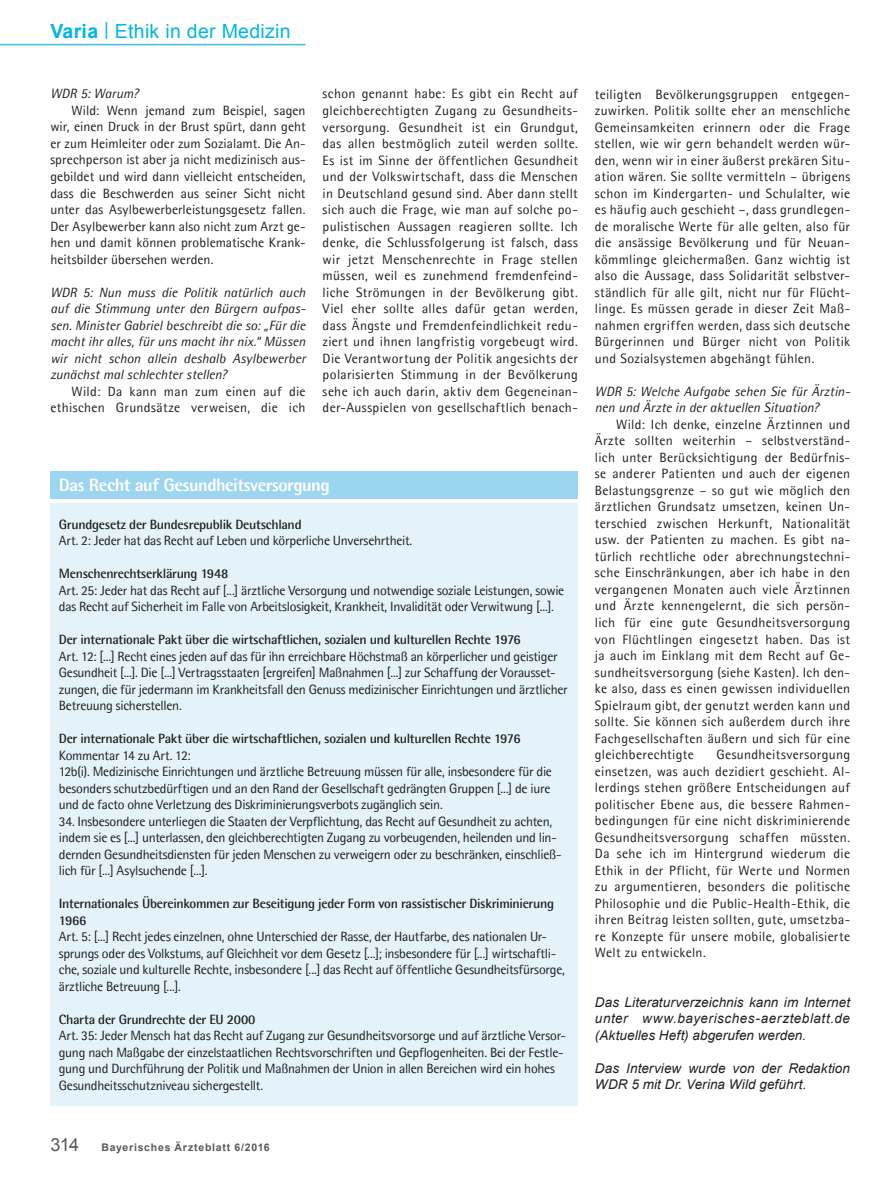
<style>
.page{position:relative;width:892px;height:1189px;background:#fff}
.page>*{position:absolute;margin:0;border:0;box-sizing:border-box;transform-origin:0 0}
.t1{font:19.5px "Arial";letter-spacing:.015em;color:#00b6e4}
.t2{font:800 18px "Agfa Rotis Semisans";letter-spacing:-.03em;color:#fff}
.t3{font:13.5px/16.5px "Agfa Rotis Semisans";letter-spacing:-.02em;color:#231f20}
.t4{font:700 13.5px/16.5px "Agfa Rotis Semisans";letter-spacing:-.025em;color:#231f20}
.t5{font:italic 13.5px/16.5px "Agfa Rotis Semisans";color:#231f20}
.t6{font:italic 13.5px/16.5px "Arial";letter-spacing:.01em;color:#231f20;text-align:justify}
.t7{font:13.5px/16.5px "Agfa Rotis Semisans";letter-spacing:.02em;color:#231f20;text-align:right}
.t8{font:700 10.5px "Arial";letter-spacing:.07em;color:#58595b}
.s1{font-weight:700}
.s2{font-weight:400;font-size:18px}
</style>
<div class="page">
<hr style="left:0;top:44px;width:305px;height:1px;background:#3ebde7">
<div style="left:50px;top:471px;width:528px;height:27px;background:#9bd5ef"></div>
<div style="left:50px;top:503px;width:528px;height:602px;background:#e4f3fa"></div>
<h1 class="t1" style="left:50px;top:20px;width:242px"><span class="s1">Varia</span> <sup>|</sup> Ethik in der Medizin</h1>
<p class="t5" style="left:50px;top:85px;width:90px">WDR 5: Warum?</p>
<p class="t3" style="left:50px;top:102px;width:257px;text-align:justify;text-indent:21px">Wild: Wenn jemand zum Beispiel, sagen wir, einen Druck in der Brust spürt, dann geht er zum Heimleiter oder zum Sozialamt. Die An&shy;sprechperson ist aber ja nicht medizinisch aus&shy;gebildet und wird dann vielleicht entscheiden, dass die Beschwerden aus seiner Sicht nicht unter das Asylbewerberleistungsgesetz fallen.<br>Der Asylbewerber kann also nicht zum Arzt ge&shy;hen und damit können problematische Krank&shy;heitsbilder übersehen werden.</p>
<p class="t5" style="left:50px;top:283px;width:257px;text-align:justify">WDR 5: Nun muss die Politik natürlich auch auf die Stimmung unter den Bürgern aufpas&shy;sen. Minister Gabriel beschreibt die so: „Für die macht ihr alles, für uns macht ihr nix.“ Müssen wir nicht schon allein deshalb Asylbewerber zunächst mal schlechter stellen?</p>
<p class="t7" style="left:50px;top:382px;width:257px">Wild: Da kann man zum einen auf die ethischen Grundsätze verweisen, die ich</p>
<p class="t3" style="left:322px;top:85px;width:257px;text-align:justify">schon genannt habe: Es gibt ein Recht auf gleichberechtigten Zugang zu Gesundheits&shy;versorgung. Gesundheit ist ein Grundgut, das allen bestmöglich zuteil werden sollte.<br>Es ist im Sinne der öffentlichen Gesundheit und der Volkswirtschaft, dass die Menschen in Deutschland gesund sind. Aber dann stellt sich auch die Frage, wie man auf solche po&shy;pulistischen Aussagen reagieren sollte. Ich denke, die Schlussfolgerung ist falsch, dass wir jetzt Menschenrechte in Frage stellen müssen, weil es zunehmend fremdenfeind&shy;liche Strömungen in der Bevölkerung gibt.<br>Viel eher sollte alles dafür getan werden, dass Ängste und Fremdenfeindlichkeit redu&shy;ziert und ihnen langfristig vorgebeugt wird.<br>Die Verantwortung der Politik angesichts der polarisierten Stimmung in der Bevölkerung sehe ich auch darin, aktiv dem Gegeneinan&shy;der-Ausspielen von gesellschaftlich benach-</p>
<h2 class="t2" style="left:59px;top:473px;width:272px">Das Recht auf Gesundheitsversorgung</h2>
<p class="t4" style="left:59px;top:515px;width:244px">Grundgesetz der Bundesrepublik Deutschland</p>
<p class="t3" style="left:59px;top:532px;width:355px">Art. 2: Jeder hat das Recht auf Leben und körperliche Unversehrtheit.</p>
<p class="t4" style="left:59px;top:565px;width:171px">Menschenrechtserklärung 1948</p>
<p class="t3" style="left:59px;top:581px;width:507px">Art. 25: Jeder hat das Recht auf [...] ärztliche Versorgung und notwendige soziale Leistungen, sowie das Recht auf Sicherheit im Falle von Arbeitslosigkeit, Krankheit, Invalidität oder Verwitwung [...].</p>
<p class="t4" style="left:59px;top:631px;width:463px">Der internationale Pakt über die wirtschaftlichen, sozialen und kulturellen Rechte 1976</p>
<p class="t3" style="left:59px;top:647px;width:510px">Art. 12: [...] Recht eines jeden auf das für ihn erreichbare Höchstmaß an körperlicher und geistiger Gesundheit [...]. Die [...] Vertragsstaaten [ergreifen] Maßnahmen [...] zur Schaffung der Vorausset&shy;zungen, die für jedermann im Krankheitsfall den Genuss medizinischer Einrichtungen und ärztlicher Betreuung sicherstellen.</p>
<p class="t4" style="left:59px;top:730px;width:463px">Der internationale Pakt über die wirtschaftlichen, sozialen und kulturellen Rechte 1976</p>
<p class="t3" style="left:59px;top:746px;width:494px">Kommentar 14 zu Art. 12:<br>12b(i). Medizinische Einrichtungen und ärztliche Betreuung müssen für alle, insbesondere für die besonders schutzbedürftigen und an den Rand der Gesellschaft gedrängten Gruppen [...] de iure und de facto ohne Verletzung des Diskriminierungsverbots zugänglich sein.</p>
<p class="t3" style="left:59px;top:812px;width:504px">34. Insbesondere unterliegen die Staaten der Verpflichtung, das Recht auf Gesundheit zu achten, indem sie es [...] unterlassen, den gleichberechtigten Zugang zu vorbeugenden, heilenden und lin&shy;dernden Gesundheitsdiensten für jeden Menschen zu verweigern oder zu beschränken, einschließ&shy;lich für [...] Asylsuchende [...].</p>
<p class="t4" style="left:59px;top:895px;width:496px">Internationales Übereinkommen zur Beseitigung jeder Form von rassistischer Diskriminierung<br>1966</p>
<p class="t3" style="left:59px;top:928px;width:507px">Art. 5: [...] Recht jedes einzelnen, ohne Unterschied der Rasse, der Hautfarbe, des nationalen Ur&shy;sprungs oder des Volkstums, auf Gleichheit vor dem Gesetz [...]; insbesondere für [...] wirtschaftli&shy;che, soziale und kulturelle Rechte, insbesondere [...] das Recht auf öffentliche Gesundheitsfürsorge, ärztliche Betreuung [...].</p>
<p class="t4" style="left:59px;top:1010px;width:198px">Charta der Grundrechte der EU 2000</p>
<p class="t3" style="left:59px;top:1027px;width:508px">Art. 35: Jeder Mensch hat das Recht auf Zugang zur Gesundheitsvorsorge und auf ärztliche Versor&shy;gung nach Maßgabe der einzelstaatlichen Rechtsvorschriften und Gepflogenheiten. Bei der Festle&shy;gung und Durchführung der Politik und Maßnahmen der Union in allen Bereichen wird ein hohes Gesundheitsschutzniveau sichergestellt.</p>
<p class="t3" style="left:595px;top:86px;width:257px;text-align:justify">teiligten Bevölkerungsgruppen entgegen&shy;zuwirken. Politik sollte eher an menschliche Gemeinsamkeiten erinnern oder die Frage stellen, wie wir gern behandelt werden wür&shy;den, wenn wir in einer äußerst prekären Situ&shy;ation wären. Sie sollte vermitteln – übrigens schon im Kindergarten- und Schulalter, wie es häufig auch geschieht –, dass grundlegen&shy;de moralische Werte für alle gelten, also für die ansässige Bevölkerung und für Neuan&shy;kömmlinge gleichermaßen. Ganz wichtig ist also die Aussage, dass Solidarität selbstver&shy;ständlich für alle gilt, nicht nur für Flücht&shy;linge. Es müssen gerade in dieser Zeit Maß&shy;nahmen ergriffen werden, dass sich deutsche Bürgerinnen und Bürger nicht von Politik und Sozialsystemen abgehängt fühlen.</p>
<p class="t5" style="left:595px;top:382px;width:257px">WDR 5: Welche Aufgabe sehen Sie für Ärztin&shy;nen und Ärzte in der aktuellen Situation?</p>
<p class="t3" style="left:595px;top:416px;width:257px;text-align:justify;text-indent:21px">Wild: Ich denke, einzelne Ärztinnen und Ärzte sollten weiterhin – selbstverständ&shy;lich unter Berücksichtigung der Bedürfnis&shy;se anderer Patienten und auch der eigenen Belastungsgrenze – so gut wie möglich den ärztlichen Grundsatz umsetzen, keinen Un&shy;terschied zwischen Herkunft, Nationalität usw. der Patienten zu machen. Es gibt na&shy;türlich rechtliche oder abrechnungstechni&shy;sche Einschränkungen, aber ich habe in den vergangenen Monaten auch viele Ärztinnen und Ärzte kennengelernt, die sich persön&shy;lich für eine gute Gesundheitsversorgung von Flüchtlingen eingesetzt haben. Das ist ja auch im Einklang mit dem Recht auf Ge&shy;sundheitsversorgung (siehe Kasten). Ich den&shy;ke also, dass es einen gewissen individuellen Spielraum gibt, der genutzt werden kann und sollte. Sie können sich außerdem durch ihre Fachgesellschaften äußern und sich für eine gleichberechtigte</p>
<p class="t3" style="left:595px;top:746px;width:257px;text-align:justify;text-indent:121px">Gesundheitsversorgung einsetzen, was auch dezidiert geschieht. Al&shy;lerdings stehen größere Entscheidungen auf politischer Ebene aus, die bessere Rahmen&shy;bedingungen für eine nicht diskriminierende Gesundheitsversorgung schaffen müssten.<br>Da sehe ich im Hintergrund wiederum die Ethik in der Pflicht, für Werte und Normen zu argumentieren, besonders die politische Philosophie und die Public-Health-Ethik, die ihren Beitrag leisten sollten, gute, umsetzba&shy;re Konzepte für unsere mobile, globalisierte Welt zu entwickeln.</p>
<p class="t6" style="left:595px;top:993px;width:257px">Das Literaturverzeichnis kann im Internet unter www.bayerisches-aerzteblatt.de (Aktuelles Heft) abgerufen werden.</p>
<p class="t6" style="left:595px;top:1059px;width:257px">Das Interview wurde von der Redaktion<br>WDR 5 mit Dr. Verina Wild geführt.</p>
<p class="t8" style="left:50px;top:1140px;width:221px"><span class="s2">314</span> Bayerisches Ärzteblatt 6/2016</p>
</div>
